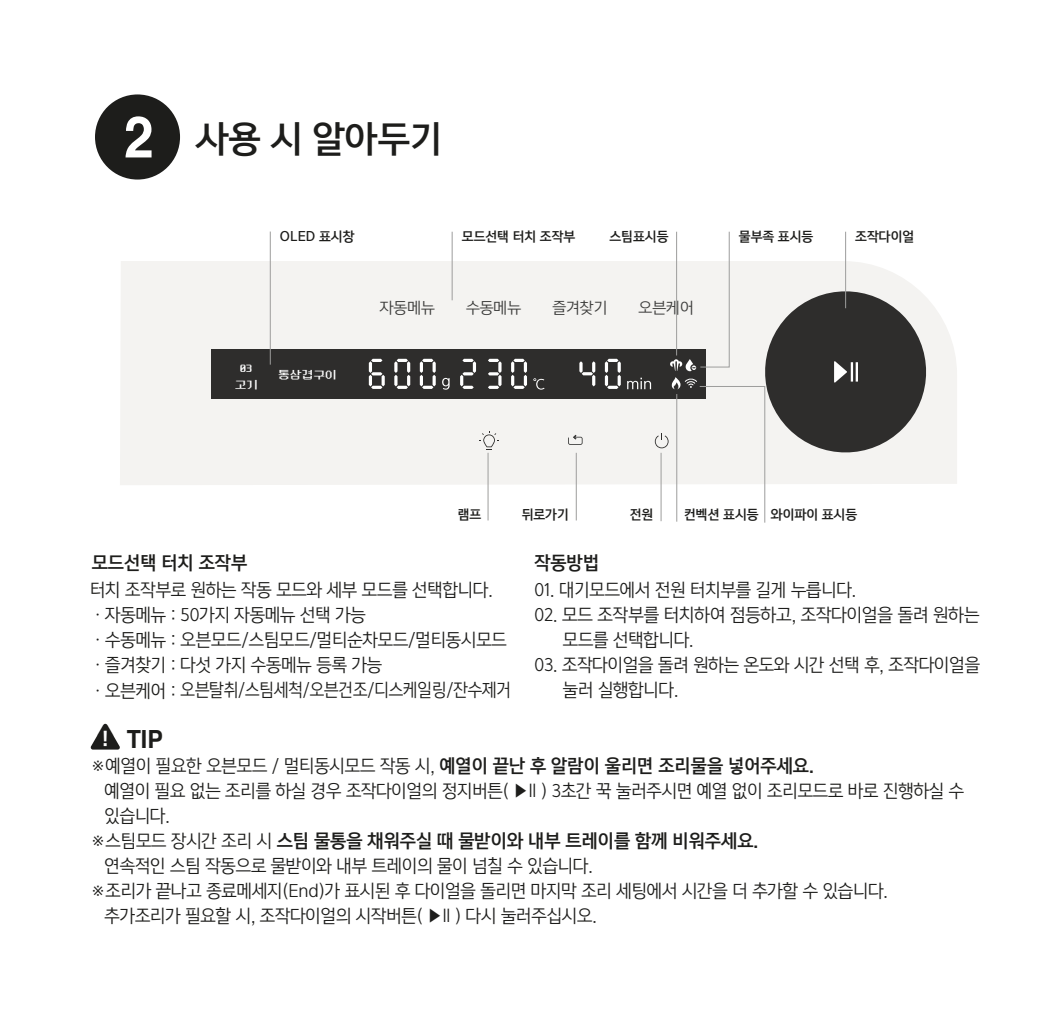
<style>
.page{position:relative;width:1063px;height:1014px;background:#fff}
.page>*{position:absolute;margin:0;border:0;box-sizing:border-box;transform-origin:0 0}
.t1{font:34.25px "Yoon Gothic Pro 770";letter-spacing:-.005em;color:#1d1d1b}
.t2{font:700 25px "Helvetica";color:#1d1d1b;scale:.93 1}
.t3{font:17.5px/25px "Yoon Gothic Pro 740";letter-spacing:-.005em;color:#1d1d1b;scale:.95 1}
.t4{font:17.5px "Yoon Gothic Pro 770";letter-spacing:-.005em;color:#1d1d1b;scale:.95 1}
.t5{font:15px "Yoon Gothic Pro 740";color:#3c3c3b}
.t6{font:12.5px "Yoon Gothic Pro 770";letter-spacing:-.005em;color:#1d1d1b}
.t7{font:11.75px/16.2px "Neo Dunggeunmo";color:#fff;text-align:center}
.s1{font-family:"Helvetica";font-weight:700;font-size:57.75px;color:#fff}
.s2{font-family:"Yoon Gothic Pro 790";font-weight:400;font-size:16.25px;color:#fff}
.s3{font-family:"Yoon Gothic Pro 770"}
.s4{font-family:"Yoon Gothic Pro 740"}
</style>
<div class="page">
<div style="left:95px;top:94px;width:85px;height:85px;background:#1d1d1b;border-radius:50%"></div>
<svg style="left:90px;top:723px;width:30px;height:26px"></svg>
<div style="left:120px;top:261px;width:837px;height:224px;background:#f4f3f1"></div>
<div style="left:211px;top:349px;width:494px;height:50px;background:#2e2d2c"></div>
<svg style="left:479px;top:430px;width:20px;height:20px"></svg>
<svg style="left:369px;top:359px;width:16px;height:30px"></svg>
<svg style="left:394px;top:359px;width:16px;height:30px"></svg>
<svg style="left:420px;top:359px;width:16px;height:30px"></svg>
<svg style="left:605px;top:359px;width:16px;height:30px"></svg>
<svg style="left:579px;top:361px;width:16px;height:25px"></svg>
<svg style="left:460px;top:359px;width:16px;height:30px"></svg>
<svg style="left:488px;top:359px;width:14px;height:30px"></svg>
<svg style="left:511px;top:359px;width:16px;height:30px"></svg>
<svg style="left:442px;top:378px;width:8px;height:11px"></svg>
<svg style="left:533px;top:378px;width:12px;height:11px"></svg>
<hr style="left:488px;top:453px;width:1px;height:67px;background:#9d9d9c">
<hr style="left:270px;top:231px;width:1px;height:133px;background:#9d9d9c">
<hr style="left:452px;top:232px;width:1px;height:68px;background:#9d9d9c">
<hr style="left:576px;top:453px;width:1px;height:67px;background:#9d9d9c">
<svg style="left:627px;top:231px;width:307px;height:292px"></svg>
<svg style="left:568px;top:435px;width:15px;height:10px"></svg>
<h1 class="t1" style="left:124px;top:114px;width:320px"><span class="s1">2</span> 사용 시 알아두기</h1>
<p class="t6" style="left:280px;top:227px;width:76px">OLED 표시창</p>
<p class="t6" style="left:462px;top:227px;width:115px">모드선택 터치 조작부</p>
<p class="t6" style="left:609px;top:227px;width:61px">스팀표시등</p>
<p class="t6" style="left:739px;top:227px;width:76px">물부족 표시등</p>
<p class="t6" style="left:855px;top:227px;width:61px">조작다이얼</p>
<p class="t7" style="left:235px;top:360px;width:25px">03 고기</p>
<p class="t7" style="left:278px;top:366px;width:60px">통삼겹구이</p>
<p class="t5" style="left:380px;top:298px;width:57px">자동메뉴</p>
<p class="t5" style="left:466px;top:298px;width:57px">수동메뉴</p>
<p class="t5" style="left:552px;top:298px;width:57px">즐겨찾기</p>
<p class="t5" style="left:639px;top:298px;width:57px">오븐케어</p>
<p class="t6" style="left:458px;top:505px;width:25px">램프</p>
<p class="t6" style="left:522px;top:505px;width:49px">뒤로가기</p>
<p class="t6" style="left:630px;top:505px;width:25px">전원</p>
<p class="t6" style="left:684px;top:505px;width:175px">컨벡션 표시등 와이파이 표시등</p>
<p class="t4" style="left:92px;top:550px;width:165px">모드선택 터치 조작부</p>
<p class="t3" style="left:90px;top:577px;width:445px">터치 조작부로 원하는 작동 모드와 세부 모드를 선택합니다.ㆍ자동메뉴 : 50가지 자동메뉴 선택 가능<br>ㆍ수동메뉴 : 오븐모드/스팀모드/멀티순차모드/멀티동시모드ㆍ즐겨찾기 : 다섯 가지 수동메뉴 등록 가능<br>ㆍ오븐케어 : 오븐탈취/스팀세척/오븐건조/디스케일링/잔수제거</p>
<h2 class="t2" style="left:103px;top:719px;width:66px"><span class="s2">!</span> TIP</h2>
<p class="t4" style="left:534px;top:550px;width:70px">작동방법</p>
<p class="t3" style="left:534px;top:577px;width:340px">01. 대기모드에서 전원 터치부를 길게 누릅니다.</p>
<p class="t3" style="left:563px;top:602px;width:440px;text-indent:-28px">02. 모드 조작부를 터치하여 점등하고, 조작다이얼을 돌려 원하는 모드를 선택합니다.</p>
<p class="t3" style="left:563px;top:652px;width:441px;text-indent:-28px">03. 조작다이얼을 돌려 원하는 온도와 시간 선택 후, 조작다이얼을 눌러 실행합니다.</p>
<p class="t3" style="left:105px;top:753px;width:906px;text-indent:-14px">※예열이 필요한 오븐모드 / 멀티동시모드 작동 시, <span class="s3">예열이 끝난 후 알람이 울리면 조리물을 넣어주세요.<br></span>예열이 필요 없는 조리를 하실 경우 조작다이얼의 정지버튼( ▶ll ) 3초간 꾹 눌러주시면 예열 없이 조리모드로 바로 진행하실 수 있습니다.</p>
<p class="t4" style="left:90px;top:828px;width:705px"><span class="s4">※스팀모드 장시간 조리 시</span> 스팀 물통을 채워주실 때 물받이와 내부 트레이를 함께 비워주세요.</p>
<p class="t3" style="left:105px;top:853px;width:515px">연속적인 스팀 작동으로 물받이와 내부 트레이의 물이 넘칠 수 있습니다.</p>
<p class="t3" style="left:90px;top:878px;width:841px">※조리가 끝나고 종료메세지(End)가 표시된 후 다이얼을 돌리면 마지막 조리 세팅에서 시간을 더 추가할 수 있습니다.</p>
<p class="t3" style="left:105px;top:903px;width:519px">추가조리가 필요할 시, 조작다이얼의 시작버튼( ▶ll ) 다시 눌러주십시오.</p>
</div>
